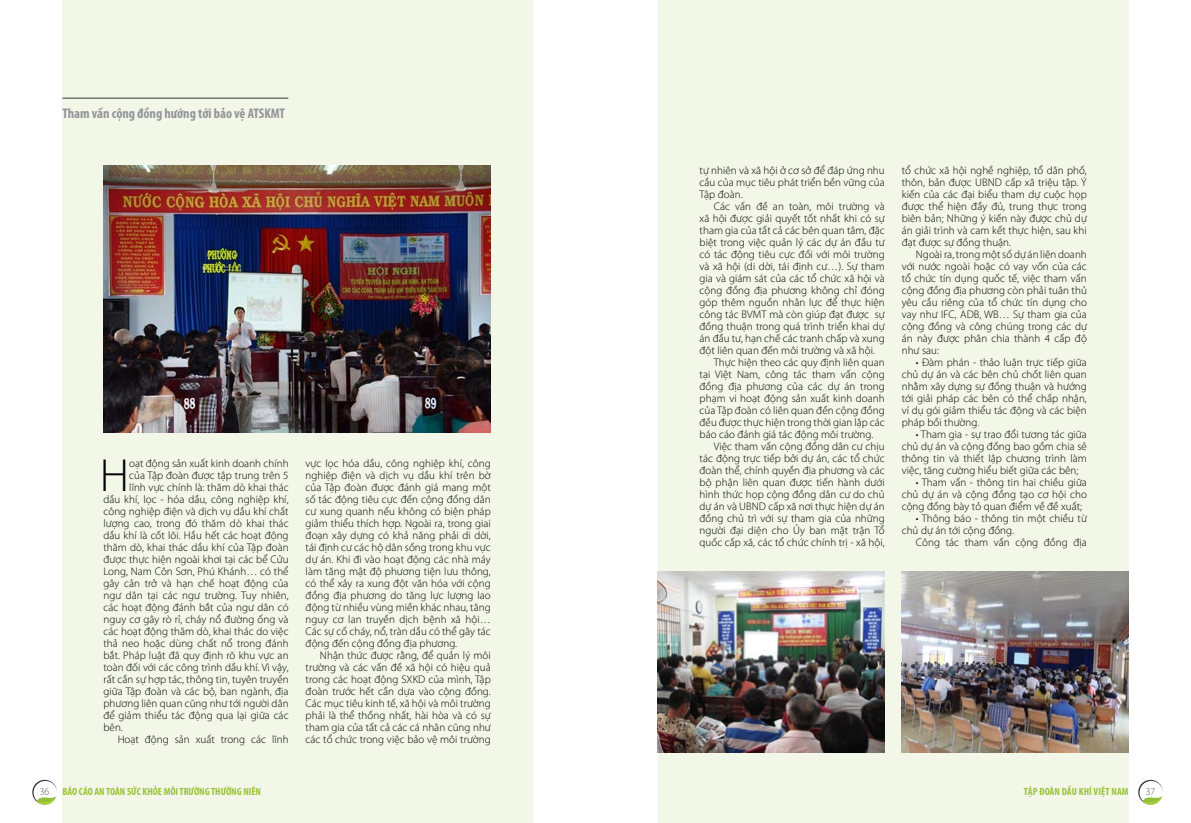
<style>
.page{position:relative;width:1191px;height:823px;background:#fff}
.page>*{position:absolute;margin:0;border:0;box-sizing:border-box;transform-origin:0 0}
.t1{font:300 46.6px "Myriad Pro";color:#000}
.t2{font:700 condensed 14px "Myriad Pro";color:#939598}
.t3{font:300 11px/12px "Myriad Pro";letter-spacing:.005em;color:#000;text-align:justify}
.t4{font:700 condensed 10.5px "Myriad Pro";color:#9cc23c}
.t5{font:300 semi-condensed 10.5px "Myriad Pro";color:#5c5c5d}
.s1{font-weight:300;font-stretch:semi-condensed;color:#5c5c5d}
</style>
<div class="page">
<div style="left:62px;top:0;width:471px;height:822px;background:#f2f7e8"></div>
<div style="left:658px;top:0;width:470px;height:822px;background:#f2f7e8"></div>
<hr style="left:62px;top:98px;width:226px;height:1px;background:#333633">
<img style="left:103px;top:165px;width:388px;height:267px">
<img style="left:658px;top:571px;width:226px;height:180px">
<img style="left:901px;top:571px;width:227px;height:180px">
<svg style="left:32px;top:779px;width:25px;height:26px"></svg>
<svg style="left:1138px;top:779px;width:24px;height:26px"></svg>
<p class="t2" style="left:62px;top:105px;width:224px">Tham vấn cộng đồng hướng tới bảo vệ ATSKMT</p>
<h1 class="t1" style="left:100px;top:447px;width:31px">H</h1>
<p class="t3" style="left:129px;top:457px;width:161px">oạt động sản xuất kinh doanh chính</p>
<p class="t3" style="left:129px;top:469px;width:161px">của Tập đoàn được tập trung trên 5</p>
<p class="t3" style="left:129px;top:481px;width:161px">lĩnh vực chính là: thăm dò khai thác</p>
<p class="t3" style="left:103px;top:493px;width:187px">dầu khí, lọc - hóa dầu, công nghiệp khí,</p>
<p class="t3" style="left:103px;top:505px;width:187px">công nghiệp điện và dịch vụ dầu khí chất</p>
<p class="t3" style="left:103px;top:517px;width:187px">lượng cao, trong đó thăm dò khai thác</p>
<p class="t3" style="left:103px;top:529px;width:187px">dầu khí là cốt lõi. Hầu hết các hoạt động</p>
<p class="t3" style="left:103px;top:541px;width:187px">thăm dò, khai thác dầu khí của Tập đoàn</p>
<p class="t3" style="left:103px;top:553px;width:187px">được thực hiện ngoài khơi tại các bể Cửu</p>
<p class="t3" style="left:103px;top:565px;width:187px">Long, Nam Côn Sơn, Phú Khánh… có thể</p>
<p class="t3" style="left:103px;top:577px;width:187px">gây cản trở và hạn chế hoạt động của</p>
<p class="t3" style="left:103px;top:589px;width:187px">ngư dân tại các ngư trường. Tuy nhiên,</p>
<p class="t3" style="left:103px;top:601px;width:187px">các hoạt động đánh bắt của ngư dân có</p>
<p class="t3" style="left:103px;top:613px;width:187px">nguy cơ gây rò rỉ, cháy nổ đường ống và</p>
<p class="t3" style="left:103px;top:625px;width:187px">các hoạt động thăm dò, khai thác do việc</p>
<p class="t3" style="left:103px;top:637px;width:187px">thả neo hoặc dùng chất nổ trong đánh</p>
<p class="t3" style="left:103px;top:649px;width:187px">bắt. Pháp luật đã quy định rõ khu vực an</p>
<p class="t3" style="left:103px;top:661px;width:187px">toàn đối với các công trình dầu khí. Vì vậy,</p>
<p class="t3" style="left:103px;top:673px;width:187px">rất cần sự hợp tác, thông tin, tuyên truyền</p>
<p class="t3" style="left:103px;top:685px;width:187px">giữa Tập đoàn và các bộ, ban ngành, địa</p>
<p class="t3" style="left:103px;top:697px;width:187px">phương liên quan cũng như tới người dân</p>
<p class="t3" style="left:103px;top:709px;width:187px">để giảm thiểu tác động qua lại giữa các</p>
<p class="t3" style="left:103px;top:721px;width:21px">bên.</p>
<p class="t3" style="left:118px;top:733px;width:172px">Hoạt động sản xuất trong các lĩnh</p>
<p class="t3" style="left:306px;top:457px;width:187px">vực lọc hóa dầu, công nghiệp khí, công nghiệp điện và dịch vụ dầu khí trên bờ của Tập đoàn được đánh giá mang một số tác động tiêu cực đến cộng đồng dân cư xung quanh nếu không có biện pháp giảm thiểu thích hợp. Ngoài ra, trong giai đoạn xây dựng có khả năng phải di dời, tái định cư các hộ dân sống trong khu vực dự án. Khi đi vào hoạt động các nhà máy làm tăng mật độ phương tiện lưu thông, có thể xảy ra xung đột văn hóa với cộng đồng địa phương do tăng lực lượng lao động từ nhiều vùng miền khác nhau, tăng nguy cơ lan truyền dịch bệnh xã hội… Các sự cố cháy, nổ, tràn dầu có thể gây tác động đến cộng đồng địa phương.</p>
<p class="t3" style="left:306px;top:649px;width:187px;text-indent:14px">Nhận thức được rằng, để quản lý môi trường và các vấn đề xã hội có hiệu quả trong các hoạt động SXKD của mình, Tập đoàn trước hết cần dựa vào cộng đồng.<br>Các mục tiêu kinh tế, xã hội và môi trường phải là thể thống nhất, hài hòa và có sự tham gia của tất cả các cá nhân cũng như các tổ chức trong việc bảo vệ môi trường</p>
<p class="t3" style="left:699px;top:164px;width:187px">tự nhiên và xã hội ở cơ sở để đáp ứng nhu cầu của mục tiêu phát triển bền vững của Tập đoàn.</p>
<p class="t3" style="left:714px;top:200px;width:172px">Các vấn đề an toàn, môi trường và</p>
<p class="t3" style="left:699px;top:212px;width:187px">xã hội được giải quyết tốt nhất khi có sự</p>
<p class="t3" style="left:699px;top:224px;width:187px">tham gia của tất cả các bên quan tâm, đặc</p>
<p class="t3" style="left:699px;top:236px;width:187px">biệt trong việc quản lý các dự án đầu tư</p>
<p class="t3" style="left:699px;top:248px;width:187px">có tác động tiêu cực đối với môi trường</p>
<p class="t3" style="left:699px;top:260px;width:187px">và xã hội (di dời, tái định cư…). Sự tham</p>
<p class="t3" style="left:699px;top:272px;width:187px">gia và giám sát của các tổ chức xã hội và</p>
<p class="t3" style="left:699px;top:284px;width:187px">cộng đồng địa phương không chỉ đóng</p>
<p class="t3" style="left:699px;top:296px;width:187px">góp thêm nguồn nhân lực để thực hiện</p>
<p class="t3" style="left:699px;top:308px;width:187px">công tác BVMT mà còn giúp đạt được sự</p>
<p class="t3" style="left:699px;top:320px;width:187px">đồng thuận trong quá trình triển khai dự</p>
<p class="t3" style="left:699px;top:332px;width:187px">án đầu tư, hạn chế các tranh chấp và xung</p>
<p class="t3" style="left:699px;top:344px;width:177px">đột liên quan đến môi trường và xã hội.</p>
<p class="t3" style="left:714px;top:356px;width:172px">Thực hiện theo các quy định liên quan</p>
<p class="t3" style="left:699px;top:368px;width:187px">tại Việt Nam, công tác tham vấn cộng</p>
<p class="t3" style="left:699px;top:380px;width:187px">đồng địa phương của các dự án trong</p>
<p class="t3" style="left:699px;top:392px;width:187px">phạm vi hoạt động sản xuất kinh doanh</p>
<p class="t3" style="left:699px;top:404px;width:187px">của Tập đoàn có liên quan đến cộng đồng</p>
<p class="t3" style="left:699px;top:416px;width:187px">đều được thực hiện trong thời gian lập các</p>
<p class="t3" style="left:699px;top:428px;width:175px">báo cáo đánh giá tác động môi trường.</p>
<p class="t3" style="left:714px;top:440px;width:172px">Việc tham vấn cộng đồng dân cư chịu</p>
<p class="t3" style="left:699px;top:452px;width:187px">tác động trực tiếp bởi dự án, các tổ chức</p>
<p class="t3" style="left:699px;top:464px;width:187px">đoàn thể, chính quyền địa phương và các</p>
<p class="t3" style="left:699px;top:476px;width:187px">bộ phận liên quan được tiến hành dưới</p>
<p class="t3" style="left:699px;top:488px;width:187px">hình thức họp cộng đồng dân cư do chủ</p>
<p class="t3" style="left:699px;top:500px;width:187px">dự án và UBND cấp xã nơi thực hiện dự án</p>
<p class="t3" style="left:699px;top:512px;width:187px">đồng chủ trì với sự tham gia của những</p>
<p class="t3" style="left:699px;top:524px;width:187px">người đại diện cho Ủy ban mặt trận Tổ</p>
<p class="t3" style="left:699px;top:536px;width:187px">quốc cấp xã, các tổ chức chính trị - xã hội,</p>
<p class="t3" style="left:901px;top:164px;width:187px">tổ chức xã hội nghề nghiệp, tổ dân phố, thôn, bản được UBND cấp xã triệu tập. Ý kiến của các đại biểu tham dự cuộc họp được thể hiện đầy đủ, trung thực trong biên bản; Những ý kiến này được chủ dự án giải trình và cam kết thực hiện, sau khi đạt được sự đồng thuận.</p>
<p class="t3" style="left:901px;top:248px;width:187px;text-indent:14px">Ngoài ra, trong một số dự án liên doanh với nước ngoài hoặc có vay vốn của các tổ chức tín dụng quốc tế, việc tham vấn cộng đồng địa phương còn phải tuân thủ yêu cầu riêng của tổ chức tín dụng cho vay như IFC, ADB, WB… Sự tham gia của cộng đồng và công chúng trong các dự án này được phân chia thành 4 cấp độ như sau:</p>
<p class="t3" style="left:901px;top:356px;width:187px;text-indent:14px">• Đàm phán - thảo luận trực tiếp giữa chủ dự án và các bên chủ chốt liên quan nhằm xây dựng sự đồng thuận và hướng tới giải pháp các bên có thể chấp nhận, ví dụ gói giảm thiểu tác động và các biện pháp bồi thường.</p>
<p class="t3" style="left:901px;top:428px;width:187px;text-indent:14px">• Tham gia - sự trao đổi tương tác giữa chủ dự án và cộng đồng bao gồm chia sẻ thông tin và thiết lập chương trình làm việc, tăng cường hiểu biết giữa các bên;</p>
<p class="t3" style="left:901px;top:476px;width:187px;text-indent:14px">• Tham vấn - thông tin hai chiều giữa chủ dự án và cộng đồng tạo cơ hội cho cộng đồng bày tỏ quan điểm về đề xuất;</p>
<p class="t3" style="left:901px;top:512px;width:187px;text-indent:14px">• Thông báo - thông tin một chiều từ chủ dự án tới cộng đồng.</p>
<p class="t3" style="left:916px;top:536px;width:172px">Công tác tham vấn cộng đồng địa</p>
<p class="t4" style="left:40px;top:784px;width:223px"><span class="s1">36</span> BÁO CÁO AN TOÀN SỨC KHỎE MÔI TRƯỜNG THƯỜNG NIÊN</p>
<p class="t4" style="left:1024px;top:784px;width:106px">TẬP ĐOÀN DẦU KHÍ VIỆT NAM</p>
<p class="t5" style="left:1145px;top:784px;width:11px">37</p>
</div>
